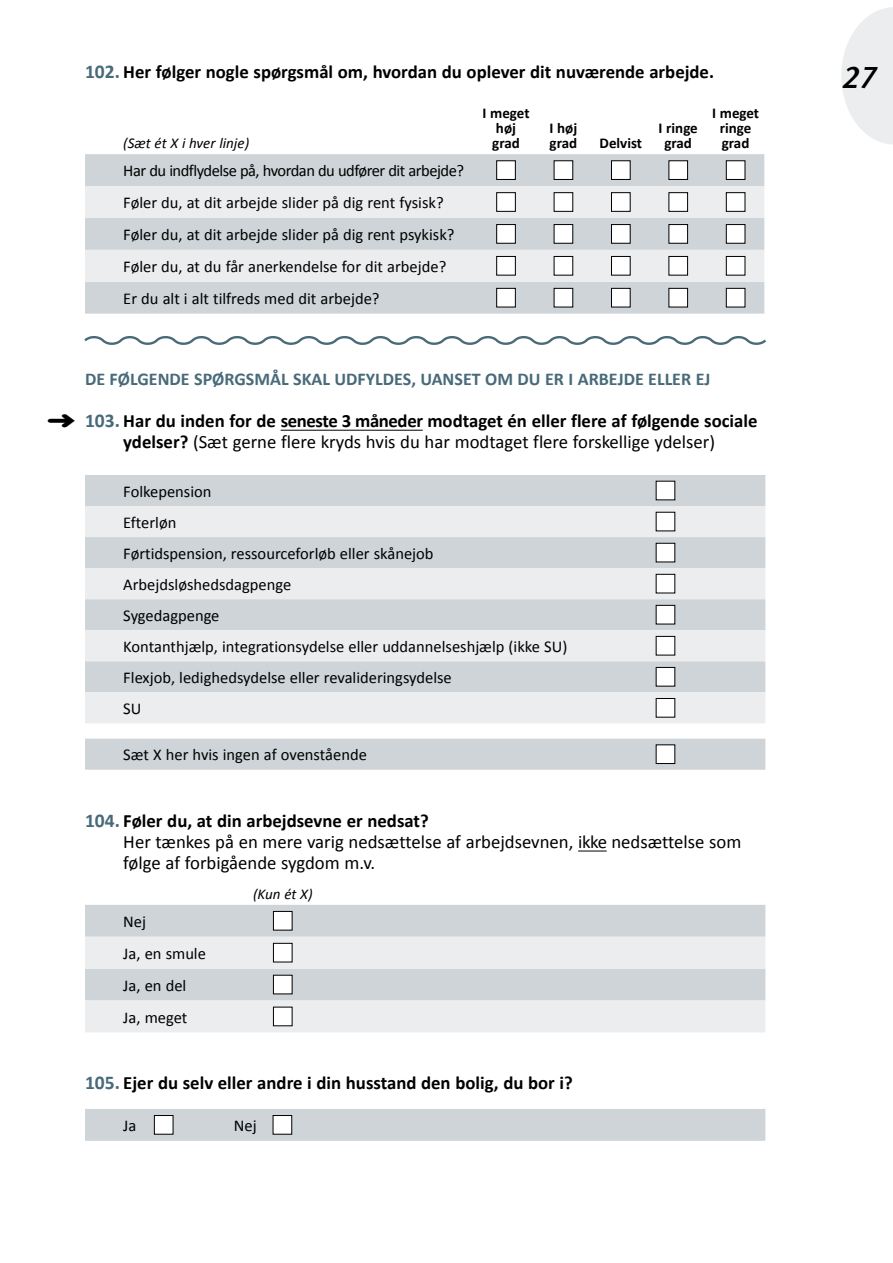
<style>
.page{position:relative;width:893px;height:1263px;background:#fff}
.page>*{position:absolute;margin:0;border:0;box-sizing:border-box;transform-origin:0 0}
.t1{font:italic 600 30px "Stone Sans";color:#000}
.t2{font:700 18.75px/21px "Calibri";color:#000;text-align:center}
.t3{font:18.75px/21px "Calibri";color:#000}
.t4{font:700 18px "Calibri";color:#486a79}
.t5{font:16.5px/32px "Calibri";color:#000}
.t6{font:700 15px/15px "Calibri";color:#000;text-align:center}
.t7{font:italic 15px "Calibri";color:#000}
.s1{font-size:19.5px;color:#486a79}
.s2{font-weight:400}
.s3{font-weight:700;font-size:19.5px;color:#486a79}
.s4{font-weight:700}
</style>
<div class="page">
<svg style="left:841px;top:7px;width:52px;height:137px"></svg>
<hr style="left:281px;top:430px;width:142px;height:1px;background:#000">
<svg style="left:578px;top:851px;width:29px;height:1px"></svg>
<div style="left:85px;top:154px;width:679px;height:160px;background:#ced4d8"></div>
<svg style="left:85px;top:186px;width:679px;height:96px;background:#e0e3e6"></svg>
<div style="left:497px;top:161px;width:18px;height:18px;background:#fff"></div>
<div style="left:496px;top:161px;width:20px;height:19px;border:1px solid #000"></div>
<div style="left:554px;top:161px;width:19px;height:18px;background:#fff"></div>
<div style="left:554px;top:161px;width:19px;height:19px;border:1px solid #000"></div>
<div style="left:611px;top:161px;width:19px;height:18px;background:#fff"></div>
<div style="left:611px;top:161px;width:19px;height:19px;border:1px solid #000"></div>
<div style="left:669px;top:161px;width:19px;height:18px;background:#fff"></div>
<div style="left:669px;top:161px;width:19px;height:19px;border:1px solid #000"></div>
<div style="left:726px;top:161px;width:19px;height:18px;background:#fff"></div>
<div style="left:726px;top:161px;width:19px;height:19px;border:1px solid #000"></div>
<div style="left:497px;top:193px;width:18px;height:18px;background:#fff"></div>
<div style="left:496px;top:192px;width:20px;height:20px;border:1px solid #000"></div>
<div style="left:554px;top:193px;width:19px;height:18px;background:#fff"></div>
<div style="left:554px;top:192px;width:19px;height:20px;border:1px solid #000"></div>
<div style="left:611px;top:193px;width:19px;height:18px;background:#fff"></div>
<div style="left:611px;top:192px;width:19px;height:20px;border:1px solid #000"></div>
<div style="left:669px;top:193px;width:19px;height:18px;background:#fff"></div>
<div style="left:669px;top:192px;width:19px;height:20px;border:1px solid #000"></div>
<div style="left:726px;top:193px;width:19px;height:18px;background:#fff"></div>
<div style="left:726px;top:192px;width:19px;height:20px;border:1px solid #000"></div>
<div style="left:497px;top:225px;width:18px;height:18px;background:#fff"></div>
<div style="left:496px;top:224px;width:20px;height:19px;border:1px solid #000"></div>
<div style="left:554px;top:225px;width:19px;height:18px;background:#fff"></div>
<div style="left:554px;top:224px;width:19px;height:19px;border:1px solid #000"></div>
<div style="left:611px;top:225px;width:19px;height:18px;background:#fff"></div>
<div style="left:611px;top:224px;width:19px;height:19px;border:1px solid #000"></div>
<div style="left:669px;top:225px;width:19px;height:18px;background:#fff"></div>
<div style="left:669px;top:224px;width:19px;height:19px;border:1px solid #000"></div>
<div style="left:726px;top:225px;width:19px;height:18px;background:#fff"></div>
<div style="left:726px;top:224px;width:19px;height:19px;border:1px solid #000"></div>
<div style="left:497px;top:256px;width:18px;height:19px;background:#fff"></div>
<div style="left:496px;top:256px;width:20px;height:19px;border:1px solid #000"></div>
<div style="left:554px;top:256px;width:19px;height:19px;background:#fff"></div>
<div style="left:554px;top:256px;width:19px;height:19px;border:1px solid #000"></div>
<div style="left:611px;top:256px;width:19px;height:19px;background:#fff"></div>
<div style="left:611px;top:256px;width:19px;height:19px;border:1px solid #000"></div>
<div style="left:669px;top:256px;width:19px;height:19px;background:#fff"></div>
<div style="left:669px;top:256px;width:19px;height:19px;border:1px solid #000"></div>
<div style="left:726px;top:256px;width:19px;height:19px;background:#fff"></div>
<div style="left:726px;top:256px;width:19px;height:19px;border:1px solid #000"></div>
<div style="left:497px;top:288px;width:18px;height:19px;background:#fff"></div>
<div style="left:496px;top:288px;width:20px;height:19px;border:1px solid #000"></div>
<div style="left:554px;top:288px;width:19px;height:19px;background:#fff"></div>
<div style="left:554px;top:288px;width:19px;height:19px;border:1px solid #000"></div>
<div style="left:611px;top:288px;width:19px;height:19px;background:#fff"></div>
<div style="left:611px;top:288px;width:19px;height:19px;border:1px solid #000"></div>
<div style="left:669px;top:288px;width:19px;height:19px;background:#fff"></div>
<div style="left:669px;top:288px;width:19px;height:19px;border:1px solid #000"></div>
<div style="left:726px;top:288px;width:19px;height:19px;background:#fff"></div>
<div style="left:726px;top:288px;width:19px;height:19px;border:1px solid #000"></div>
<svg style="left:85px;top:475px;width:680px;height:295px;fill:#ced4d8"></svg>
<svg style="left:85px;top:506px;width:680px;height:217px;background:#dee2e5"></svg>
<div style="left:656px;top:481px;width:19px;height:19px;background:#fff"></div>
<div style="left:656px;top:512px;width:19px;height:19px;background:#fff"></div>
<div style="left:656px;top:543px;width:19px;height:19px;background:#fff"></div>
<div style="left:656px;top:543px;width:19px;height:19px;border:1px solid #000"></div>
<div style="left:656px;top:574px;width:19px;height:19px;background:#fff"></div>
<div style="left:656px;top:574px;width:19px;height:19px;border:1px solid #000"></div>
<div style="left:656px;top:605px;width:19px;height:19px;background:#fff"></div>
<div style="left:656px;top:605px;width:19px;height:19px;border:1px solid #000"></div>
<div style="left:656px;top:636px;width:19px;height:19px;background:#fff"></div>
<div style="left:656px;top:636px;width:19px;height:19px;border:1px solid #000"></div>
<div style="left:656px;top:667px;width:19px;height:19px;background:#fff"></div>
<div style="left:656px;top:667px;width:19px;height:19px;border:1px solid #000"></div>
<div style="left:656px;top:698px;width:19px;height:19px;background:#fff"></div>
<div style="left:656px;top:698px;width:19px;height:19px;border:1px solid #000"></div>
<div style="left:656px;top:745px;width:19px;height:18px;background:#fff"></div>
<div style="left:656px;top:745px;width:19px;height:19px;border:1px solid #000"></div>
<div style="left:85px;top:905px;width:680px;height:32px;background:#ced4d8"></div>
<svg style="left:85px;top:937px;width:680px;height:95px;background:#e1e4e7"></svg>
<div style="left:273px;top:911px;width:19px;height:19px;background:#fff"></div>
<div style="left:273px;top:911px;width:19px;height:19px;border:1px solid #000"></div>
<div style="left:273px;top:943px;width:19px;height:19px;background:#fff"></div>
<div style="left:273px;top:943px;width:19px;height:19px;border:1px solid #000"></div>
<div style="left:273px;top:975px;width:19px;height:19px;background:#fff"></div>
<div style="left:273px;top:975px;width:19px;height:19px;border:1px solid #000"></div>
<div style="left:273px;top:1007px;width:19px;height:19px;background:#fff"></div>
<div style="left:273px;top:1007px;width:19px;height:19px;border:1px solid #000"></div>
<div style="left:85px;top:1109px;width:680px;height:32px;background:#ced4d8"></div>
<div style="left:154px;top:1115px;width:19px;height:19px;background:#fff"></div>
<div style="left:154px;top:1115px;width:19px;height:19px;border:1px solid #000"></div>
<div style="left:273px;top:1115px;width:19px;height:19px;background:#fff"></div>
<div style="left:273px;top:1115px;width:19px;height:19px;border:1px solid #000"></div>
<svg style="left:84px;top:336px;width:682px;height:9px"></svg>
<p class="t2" style="left:85px;top:61px;width:630px"><span class="s1">102.</span> Her følger nogle spørgsmål om, hvordan du oplever dit nuværende arbejde.</p>
<p class="t7" style="left:123px;top:134px;width:127px">(Sæt ét X i hver linje)</p>
<p class="t5" style="left:123px;top:154px;width:342px">Har du indflydelse på, hvordan du udfører dit arbejde?<br>Føler du, at dit arbejde slider på dig rent fysisk?<br>Føler du, at dit arbejde slider på dig rent psykisk?<br>Føler du, at du får anerkendelse for dit arbejde?<br>Er du alt i alt tilfreds med dit arbejde?</p>
<p class="t6" style="left:482px;top:105px;width:49px">I meget høj grad</p>
<p class="t6" style="left:549px;top:120px;width:29px;text-align:left">I høj grad</p>
<p class="t6" style="left:600px;top:135px;width:44px">Delvist</p>
<p class="t6" style="left:659px;top:120px;width:41px">I ringe grad</p>
<p class="t6" style="left:712px;top:105px;width:49px">I meget ringe grad</p>
<p class="t4" style="left:85px;top:368px;width:627px">DE FØLGENDE SPØRGSMÅL SKAL UDFYLDES, UANSET OM DU ER I ARBEJDE ELLER EJ</p>
<p class="t2" style="left:85px;top:409px;width:674px"><span class="s1">103.</span> Har du inden for de seneste 3 måneder modtaget én eller flere af følgende sociale ydelser? <span class="s2">(Sæt gerne flere kryds hvis du har modtaget flere forskellige ydelser)</span></p>
<p class="t5" style="left:123px;top:475px;width:446px;line-height:31px">Folkepension<br>Efterløn<br>Førtidspension, ressourceforløb eller skånejob<br>Arbejdsløshedsdagpenge<br>Sygedagpenge<br>Kontanthjælp, integrationsydelse eller uddannelseshjælp (ikke SU)<br>Flexjob, ledighedsydelse eller revalideringsydelse<br>SU</p>
<p class="t5" style="left:123px;top:738px;width:245px">Sæt X her hvis ingen af ovenstående</p>
<p class="t3" style="left:123px;top:809px;width:620px;text-indent:-38px"><span class="s3">104.</span> <span class="s4">Føler du, at din arbejdsevne er nedsat?<br></span>Her tænkes på en mere varig nedsættelse af arbejdsevnen, ikke nedsættelse som følge af forbigående sygdom m.v.</p>
<p class="t7" style="left:253px;top:884px;width:61px">(Kun ét X)</p>
<p class="t5" style="left:123px;top:905px;width:84px">Nej<br>Ja, en smule<br>Ja, en del<br>Ja, meget</p>
<p class="t2" style="left:85px;top:1072px;width:489px"><span class="s1">105.</span> Ejer du selv eller andre i din husstand den bolig, du bor i?</p>
<p class="t5" style="left:123px;top:1109px;width:15px">Ja</p>
<p class="t5" style="left:234px;top:1109px;width:24px">Nej</p>
<h1 class="t1" style="left:841px;top:58px;width:36px">27</h1>
</div>
